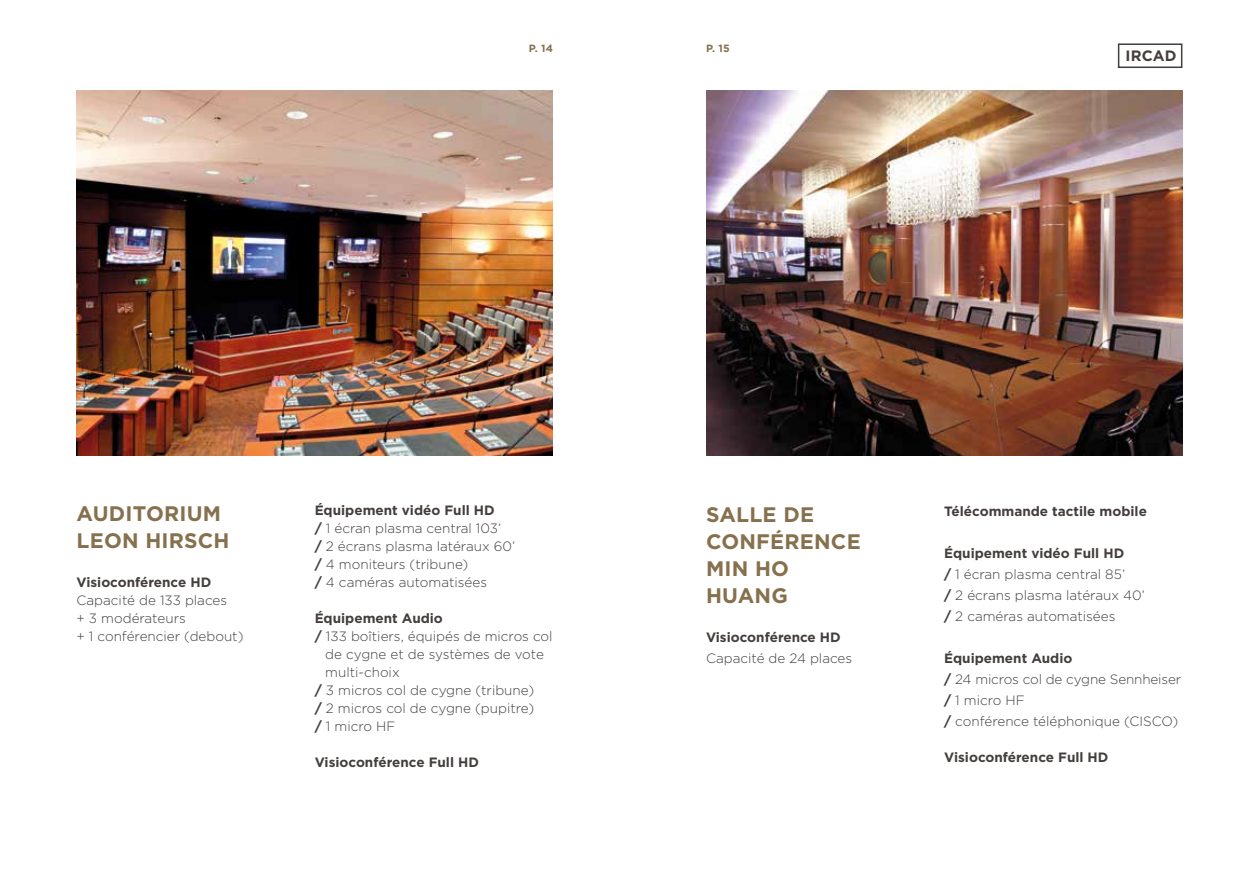
<style>
.page{position:relative;width:1259px;height:893px;background:#fff}
.page>*{position:absolute;margin:0;border:0;box-sizing:border-box;transform-origin:0 0}
.t1{font:700 21px/27px "Gotham";letter-spacing:.01em;color:#86704d}
.t2{font:700 15px "Gotham";letter-spacing:.01em;color:#433e3c}
.t3{font:300 13.5px/18px "Gotham";color:#433e3c}
.t4{font:700 13.5px "Gotham";color:#433e3c}
.t5{font:700 10.5px "Gotham";color:#86704d}
.s1{font-weight:700}
</style>
<div class="page">
<img style="left:77px;top:91px;width:476px;height:364px">
<img style="left:706px;top:91px;width:476px;height:364px">
<div style="left:1118px;top:43px;width:64px;height:25px;border:2px solid #433e3c"></div>
<p class="t5" style="left:529px;top:41px;width:26px">P. 14</p>
<p class="t5" style="left:706px;top:41px;width:25px">P. 15</p>
<p class="t2" style="left:1125px;top:46px;width:53px">IRCAD</p>
<h1 class="t1" style="left:77px;top:500px;width:155px">AUDITORIUM<br>LEON HIRSCH</h1>
<p class="t4" style="left:77px;top:574px;width:136px">Visioconférence HD</p>
<p class="t3" style="left:77px;top:591px;width:168px">Capacité de 133 places<br>+ 3 modérateurs<br>+ 1 conférencier (debout)</p>
<p class="t3" style="left:315px;top:501px;width:202px"><span class="s1">Équipement vidéo Full HD<br>/</span> 1 écran plasma central 103’<br><span class="s1">/</span> 2 écrans plasma latéraux 60’ <span class="s1">/</span> 4 moniteurs (tribune)<br><span class="s1">/</span> 4 caméras automatisées</p>
<p class="t4" style="left:315px;top:610px;width:130px">Équipement Audio</p>
<p class="t3" style="left:315px;top:627px;width:239px"><span class="s1">/</span> 133 boîtiers, équipés de micros col</p>
<p class="t3" style="left:325px;top:645px;width:220px">de cygne et de systèmes de vote</p>
<p class="t3" style="left:325px;top:663px;width:76px">multi-choix</p>
<p class="t3" style="left:315px;top:681px;width:221px"><span class="s1">/</span> 3 micros col de cygne (tribune)</p>
<p class="t3" style="left:315px;top:699px;width:221px"><span class="s1">/</span> 2 micros col de cygne (pupitre)</p>
<p class="t3" style="left:315px;top:717px;width:82px"><span class="s1">/</span> 1 micro HF</p>
<p class="t4" style="left:315px;top:754px;width:166px">Visioconférence Full HD</p>
<h1 class="t1" style="left:706px;top:500px;width:156px">SALLE DE<br>CONFÉRENCE<br>MIN HO<br>HUANG</h1>
<p class="t4" style="left:706px;top:628px;width:136px">Visioconférence HD</p>
<p class="t3" style="left:706px;top:648px;width:148px">Capacité de 24 places</p>
<p class="t4" style="left:944px;top:502px;width:204px">Télécommande tactile mobile</p>
<p class="t3" style="left:944px;top:542px;width:202px;line-height:21px"><span class="s1">Équipement vidéo Full HD<br>/</span> 1 écran plasma central 85’<br><span class="s1">/</span> 2 écrans plasma latéraux 40’ <span class="s1">/</span> 2 caméras automatisées</p>
<p class="t3" style="left:944px;top:647px;width:238px;line-height:21px"><span class="s1">Équipement Audio<br>/</span> 24 micros col de cygne Sennheiser <span class="s1">/</span> 1 micro HF<br><span class="s1">/</span> conférence téléphonique (CISCO)</p>
<p class="t4" style="left:944px;top:748px;width:166px">Visioconférence Full HD</p>
</div>
